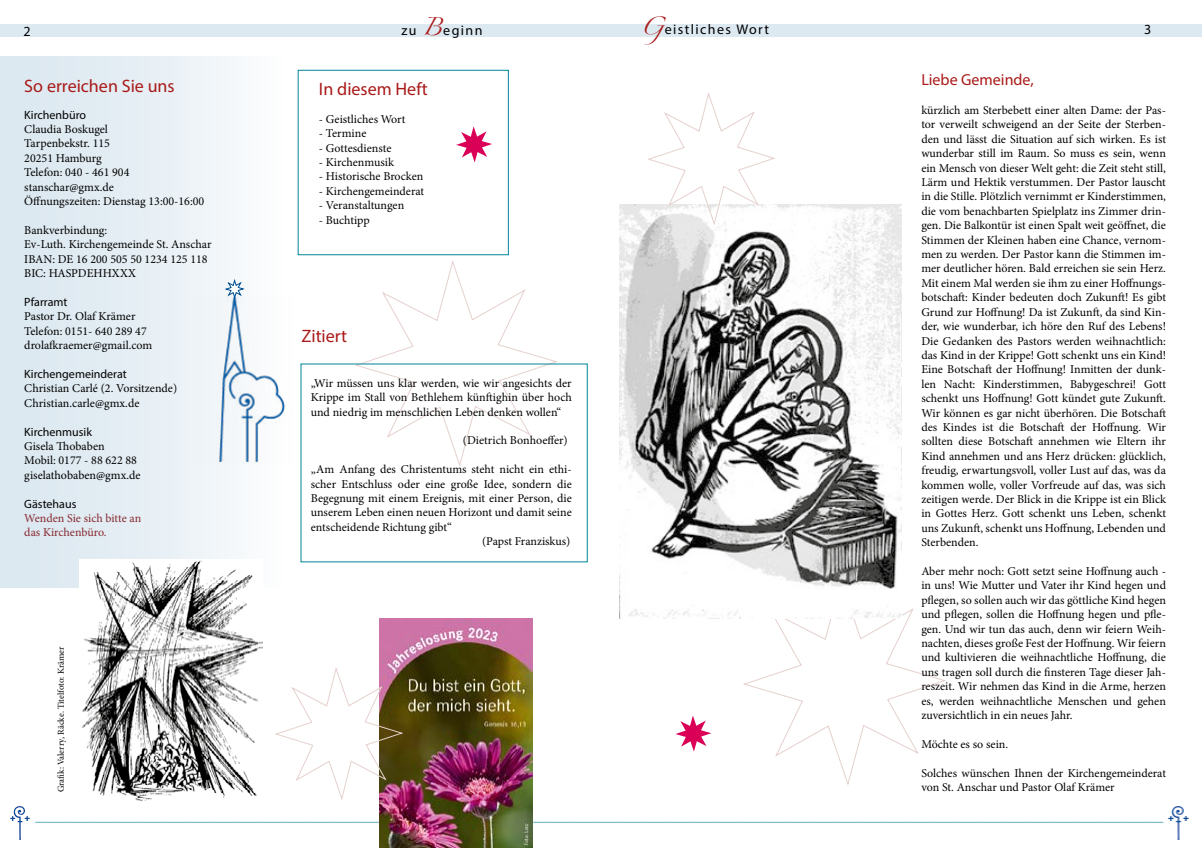
<style>
.page{position:relative;width:1202px;height:848px;background:#fff}
.page>*{position:absolute;margin:0;border:0;box-sizing:border-box;transform-origin:0 0}
.t1{font:18px "Myriad Pro";color:#a91a18}
.t2{font:16px "Myriad Pro";color:#a91a18}
.t3{font:14px "Myriad Pro";letter-spacing:.1em;color:#000}
.t4{font:12px/14.4px "Minion Pro";color:#000}
.t5{font:12px "Minion Pro";color:#008699}
.t6{font:12px "Myriad Pro";color:#000}
.t7{font:12px/14.4px "Minion Pro";letter-spacing:-.005em;color:#87282f}
.t8{font:9px "Minion Pro";letter-spacing:-.005em;color:#000}
.s1{font-family:"Zapfino";font-size:16px;color:#a91a18}
</style>
<div class="page">
<svg style="left:355px;top:260px;width:203px;height:207px"></svg>
<svg style="left:743px;top:608px;width:203px;height:177px"></svg>
<div style="left:298px;top:70px;width:211px;height:185px;border:1px solid #008699"></div>
<div style="left:0;top:24px;width:1202px;height:12px;background:#dde9f1"></div>
<img style="left:1168px;top:806px;width:21px;height:34px">
<img style="left:10px;top:806px;width:20px;height:34px">
<div style="left:0;top:57px;width:282px;height:531px;background:linear-gradient(to right,#d8e5ef,#f9fbfc)"></div>
<img style="left:195px;top:297px;width:92px;height:166px">
<img style="left:380px;top:618px;width:153px;height:230px">
<svg style="left:223px;top:277px;width:23px;height:24px"></svg>
<svg style="left:675px;top:715px;width:36px;height:36px"></svg>
<img style="left:619px;top:204px;width:282px;height:414px">
<svg style="left:645px;top:92px;width:132px;height:135px"></svg>
<svg style="left:456px;top:126px;width:36px;height:36px"></svg>
<svg style="left:275px;top:667px;width:130px;height:135px"></svg>
<img style="left:79px;top:560px;width:184px;height:240px">
<p class="t3" style="left:24px;top:22px;width:9px">2</p>
<p class="t3" style="left:401px;top:21px;width:83px">zu <span class="s1">B</span>eginn</p>
<p class="t3" style="left:640px;top:21px;width:130px"><span class="s1">G</span>eistliches Wort</p>
<p class="t3" style="left:1144px;top:21px;width:9px">3</p>
<h1 class="t1" style="left:24px;top:75px;width:152px">So erreichen Sie uns</h1>
<p class="t6" style="left:24px;top:107px;width:63px">Kirchenbüro</p>
<p class="t4" style="left:24px;top:122px;width:181px">Claudia Boskugel<br>Tarpenbekstr. 115<br>20251 Hamburg<br>Telefon: 040 - 461 904 stanschar@gmx.de<br>Öffnungszeiten: Dienstag 13:00-16:00</p>
<p class="t4" style="left:24px;top:223px;width:189px">Bankverbindung:<br>Ev-Luth. Kirchengemeinde St. Anschar<br>IBAN: DE 16 200 505 50 1234 125 118<br>BIC: HASPDEHHXXX</p>
<p class="t6" style="left:24px;top:294px;width:45px">Pfarramt</p>
<p class="t4" style="left:24px;top:309px;width:129px">Pastor Dr. Olaf Krämer<br>Telefon: 0151- 640 289 47 drolafkraemer@gmail.com</p>
<p class="t6" style="left:24px;top:366px;width:104px">Kirchengemeinderat</p>
<p class="t4" style="left:24px;top:381px;width:154px">Christian Carlé (2. Vorsitzende)<br>Christian.carle@gmx.de</p>
<p class="t6" style="left:24px;top:424px;width:69px">Kirchenmusik</p>
<p class="t4" style="left:24px;top:439px;width:118px">Gisela Thobaben<br>Mobil: 0177 - 88 622 88 giselathobaben@gmx.de</p>
<p class="t6" style="left:24px;top:496px;width:54px">Gästehaus</p>
<p class="t7" style="left:24px;top:511px;width:118px">Wenden Sie sich bitte an das Kirchenbüro.</p>
<h2 class="t2" style="left:921px;top:70px;width:114px">Liebe Gemeinde,</h2>
<p class="t4" style="left:921px;top:103px;width:246px;text-align:justify">kürzlich am Sterbebett einer alten Dame: der Pas&shy;tor verweilt schweigend an der Seite der Sterben&shy;den und lässt die Situation auf sich wirken. Es ist wunderbar still im Raum. So muss es sein, wenn ein Mensch von dieser Welt geht: die Zeit steht still, Lärm und Hektik verstummen. Der Pastor lauscht in die Stille. Plötzlich vernimmt er Kinderstimmen, die vom benachbarten Spielplatz ins Zimmer drin&shy;gen. Die Balkontür ist einen Spalt weit geöffnet, die Stimmen der Kleinen haben eine Chance, vernom&shy;men zu werden. Der Pastor kann die Stimmen im&shy;mer deutlicher hören. Bald erreichen sie sein Herz.<br>Mit einem Mal werden sie ihm zu einer Hoffnungs&shy;botschaft: Kinder bedeuten doch Zukunft! Es gibt Grund zur Hoffnung! Da ist Zukunft, da sind Kin&shy;der, wie wunderbar, ich höre den Ruf des Lebens!<br>Die Gedanken des Pastors werden weihnachtlich: das Kind in der Krippe! Gott schenkt uns ein Kind!<br>Eine Botschaft der Hoffnung! Inmitten der dunk&shy;len Nacht: Kinderstimmen, Babygeschrei! Gott schenkt uns Hoffnung! Gott kündet gute Zukunft.<br>Wir können es gar nicht überhören. Die Botschaft des Kindes ist die Botschaft der Hoffnung. Wir sollten diese Botschaft annehmen wie Eltern ihr Kind annehmen und ans Herz drücken: glücklich, freudig, erwartungsvoll, voller Lust auf das, was da kommen wolle, voller Vorfreude auf das, was sich zeitigen werde. Der Blick in die Krippe ist ein Blick in Gottes Herz. Gott schenkt uns Leben, schenkt uns Zukunft, schenkt uns Hoffnung, Lebenden und Sterbenden.</p>
<p class="t4" style="left:921px;top:564px;width:246px;text-align:justify">Aber mehr noch: Gott setzt seine Hoffnung auch - in uns! Wie Mutter und Vater ihr Kind hegen und pflegen, so sollen auch wir das göttliche Kind hegen und pflegen, sollen die Hoffnung hegen und pfle&shy;gen. Und wir tun das auch, denn wir feiern Weih&shy;nachten, dieses große Fest der Hoffnung. Wir feiern und kultivieren die weihnachtliche Hoffnung, die uns tragen soll durch die finsteren Tage dieser Jah&shy;reszeit. Wir nehmen das Kind in die Arme, herzen es, werden weihnachtliche Menschen und gehen zuversichtlich in ein neues Jahr.</p>
<p class="t4" style="left:921px;top:737px;width:88px">Möchte es so sein.</p>
<p class="t4" style="left:921px;top:765px;width:246px">Solches wünschen Ihnen der Kirchengemeinderat von St. Anschar und Pastor Olaf Krämer</p>
<h1 class="t1" style="left:319px;top:78px;width:110px">In diesem Heft</h1>
<p class="t4" style="left:319px;top:112px;width:88px">- Geistliches Wort</p>
<p class="t4" style="left:319px;top:126px;width:49px">- Termine</p>
<p class="t4" style="left:319px;top:140px;width:74px">- Gottesdienste</p>
<p class="t4" style="left:319px;top:155px;width:77px">- Kirchenmusik</p>
<p class="t4" style="left:319px;top:169px;width:106px">- Historische Brocken</p>
<p class="t4" style="left:319px;top:184px;width:107px">- Kirchengemeinderat</p>
<p class="t4" style="left:319px;top:198px;width:87px">- Veranstaltungen</p>
<p class="t4" style="left:319px;top:212px;width:52px">- Buchtipp</p>
<h1 class="t1" style="left:301px;top:325px;width:47px">Zitiert</h1>
<p class="t4" style="left:311px;top:376px;width:262px;text-align:justify">„Wir müssen uns klar werden, wie wir angesichts der Krippe im Stall von Bethlehem künftighin über hoch und niedrig im menschlichen Leben denken wollen“</p>
<p class="t4" style="left:463px;top:433px;width:106px">(Dietrich Bonhoeffer)</p>
<p class="t4" style="left:311px;top:462px;width:262px">„Am Anfang des Christentums steht nicht ein ethi-</p>
<p class="t4" style="left:311px;top:476px;width:262px">scher Entschluss oder eine große Idee, sondern die</p>
<p class="t4" style="left:311px;top:491px;width:262px">Begegnung mit einem Ereignis, mit einer Person, die</p>
<p class="t4" style="left:311px;top:505px;width:262px">unserem Leben einen neuen Horizont und damit seine</p>
<p class="t4" style="left:311px;top:520px;width:143px">entscheidende Richtung gibt“</p>
<p class="t4" style="left:482px;top:534px;width:90px">(Papst Franziskus)</p>
<p class="t8" style="left:55px;top:792px;width:147px;rotate:-90deg">Grafik: Valerry, Räcke. Titelfoto: Krämer</p>
<p class="t5" style="left:35px;top:808px;width:1130px">____________________________________________________________________________________________________________________________________________________________________________________________</p>
</div>
